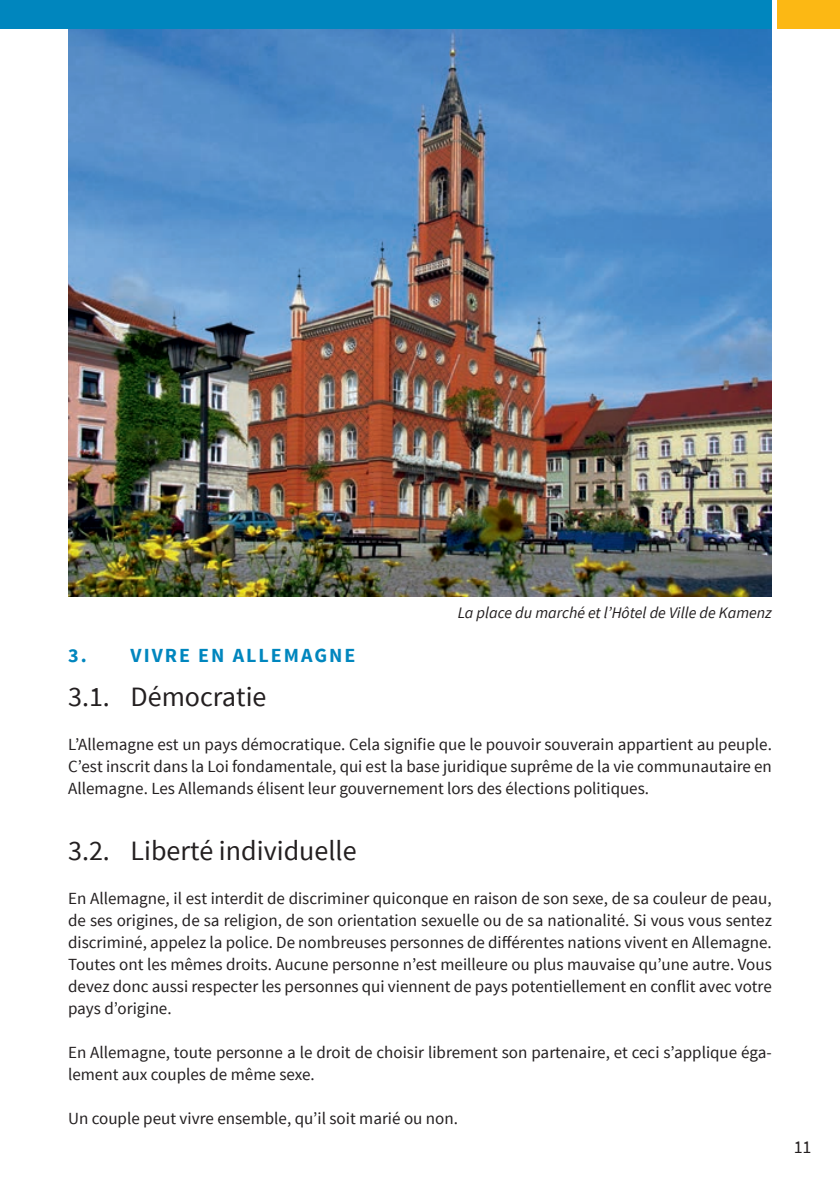
<style>
.page{position:relative;width:840px;height:1191px;background:#fff}
.page>*{position:absolute;margin:0;border:0;box-sizing:border-box;transform-origin:0 0}
.t1{font:28px "Source Sans Pro";color:#231f20}
.t2{font:700 20px "Source Sans Pro";letter-spacing:.1em;color:#0086be}
.t3{font:18px "Source Sans Pro";color:#231f20}
.t4{font:17px/22px "Source Sans Pro";color:#231f20;text-align:justify}
.t5{font:italic 16px "Source Sans Pro";color:#231f20}
</style>
<div class="page">
<img style="left:68px;top:28px;width:703px;height:568px">
<div style="left:0;top:0;width:771px;height:28px;background:#0086be"></div>
<div style="left:777px;top:0;width:62px;height:28px;background:#fcb814"></div>
<p class="t5" style="left:457px;top:603px;width:315px">La place du marché et l’Hôtel de Ville de Kamenz</p>
<p class="t2" style="left:68px;top:643px;width:289px">3. VIVRE EN ALLEMAGNE</p>
<h1 class="t1" style="left:68px;top:679px;width:200px">3.1. Démocratie</h1>
<p class="t4" style="left:68px;top:734px;width:705px">L’Allemagne est un pays démocratique. Cela signifie que le pouvoir souverain appartient au peuple.<br>C’est inscrit dans la Loi fondamentale, qui est la base juridique suprême de la vie communautaire en Allemagne. Les Allemands élisent leur gouvernement lors des élections politiques.</p>
<h1 class="t1" style="left:68px;top:833px;width:290px">3.2. Liberté individuelle</h1>
<p class="t4" style="left:68px;top:888px;width:705px">En Allemagne, il est interdit de discriminer quiconque en raison de son sexe, de sa couleur de peau, de ses origines, de sa religion, de son orientation sexuelle ou de sa nationalité. Si vous vous sentez discriminé, appelez la police. De nombreuses personnes de différentes nations vivent en Allemagne.<br>Toutes ont les mêmes droits. Aucune personne n’est meilleure ou plus mauvaise qu’une autre. Vous devez donc aussi respecter les personnes qui viennent de pays potentiellement en conflit avec votre pays d’origine.</p>
<p class="t4" style="left:68px;top:1042px;width:705px">En Allemagne, toute personne a le droit de choisir librement son partenaire, et ceci s’applique éga&shy;lement aux couples de même sexe.</p>
<p class="t4" style="left:68px;top:1108px;width:391px">Un couple peut vivre ensemble, qu’il soit marié ou non.</p>
<p class="t3" style="left:793px;top:1136px;width:19px">11</p>
</div>
